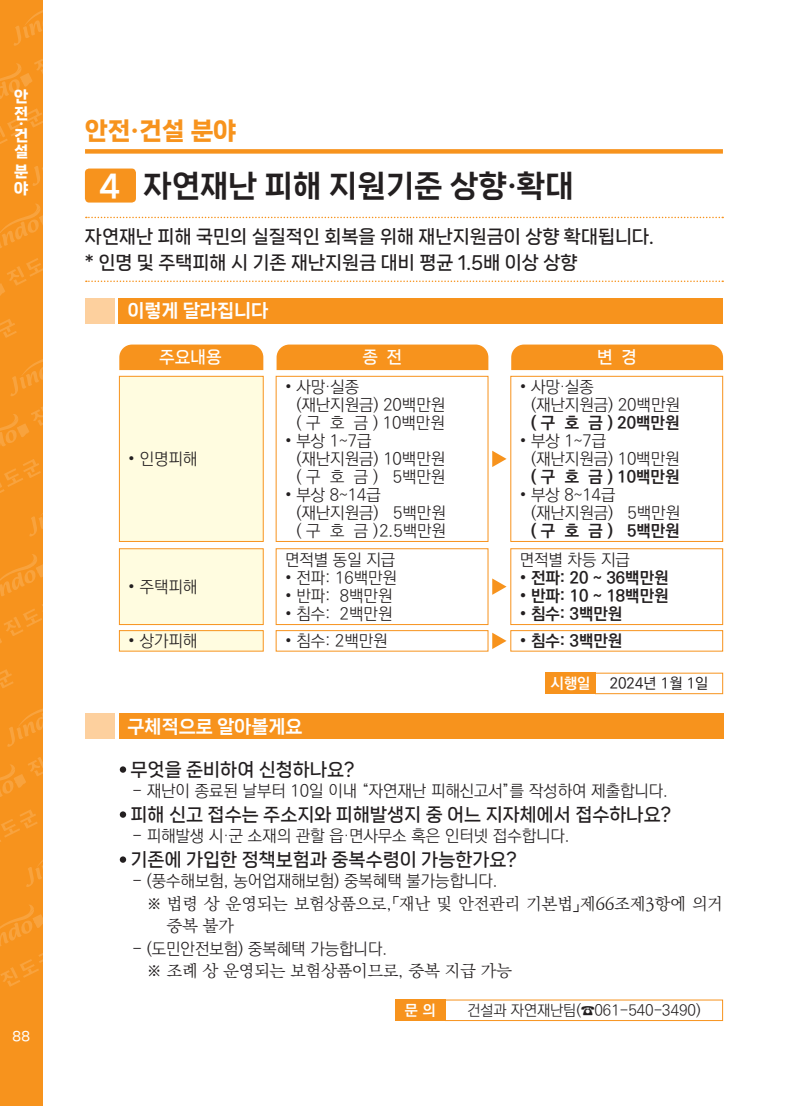
<style>
.page{position:relative;width:808px;height:1106px;background:#fff}
.page>*{position:absolute;margin:0;border:0;box-sizing:border-box;transform-origin:0 0}
.t1{font:30px "Nanum Square Neo d Eb";color:#231f20}
.t2{font:30px "Nanum Square Neo d Eb";color:#fff}
.t3{font:24px "Nanum Square Neo e Hv";color:#f7931d}
.t4{font:18px "Nanum Square Neo c Bd";color:#231f20}
.t5{font:18px "Nanum Square Neo d Eb";color:#fff}
.t6{font:16.5px/18px "Ko Pub World Dotum PL";color:#231f20}
.t7{font:16.5px/22.5px "Ko Pub World Batang PL";color:#231f20}
.t8{font:16.5px "Ko Pub World Dotum PB";color:#231f20}
.t9{font:16.5px "Nanum Square Neo c Bd";color:#fff}
.t10{font:15px "Ko Pub World Dotum PL";color:#231f20}
.t11{font:15px "Ko Pub World Dotum PM";color:#231f20}
.t12{font:15px/16.5px "Nanum Square Neo e Hv";color:#fff}
.t13{font:15px "Ko Pub World Dotum PB";color:#fff}
.t14{font:12.75px "Nanum Square Neo c Bd";color:#fff}
.s1{font-family:"Ko Pub World Dotum PB"}
</style>
<div class="page">
<div style="left:85px;top:149px;width:638px;height:5px;background:#f7931d"></div>
<div style="left:0;top:0;width:43px;height:1106px;background:#f7931d"></div>
<svg style="left:14px;top:10px;width:29px;height:36px"></svg>
<svg style="left:0;top:59px;width:43px;height:40px"></svg>
<svg style="left:0;top:108px;width:43px;height:36px"></svg>
<svg style="left:33px;top:166px;width:10px;height:20px"></svg>
<svg style="left:0;top:203px;width:43px;height:45px"></svg>
<svg style="left:0;top:258px;width:43px;height:38px"></svg>
<svg style="left:0;top:319px;width:17px;height:19px"></svg>
<svg style="left:10px;top:359px;width:33px;height:37px"></svg>
<svg style="left:0;top:406px;width:43px;height:41px"></svg>
<svg style="left:0;top:459px;width:43px;height:78px"></svg>
<svg style="left:0;top:554px;width:43px;height:89px"></svg>
<svg style="left:0;top:669px;width:14px;height:19px"></svg>
<svg style="left:7px;top:708px;width:36px;height:39px"></svg>
<svg style="left:0;top:757px;width:43px;height:40px"></svg>
<svg style="left:0;top:809px;width:43px;height:78px"></svg>
<svg style="left:0;top:905px;width:43px;height:81px"></svg>
<div style="left:85px;top:168px;width:51px;height:34px;background:#f7931d;border-radius:4px"></div>
<svg style="left:86px;top:217px;width:637px;height:1px"></svg>
<svg style="left:86px;top:280px;width:637px;height:2px"></svg>
<div style="left:119px;top:298px;width:604px;height:25px;background:#f7931d"></div>
<div style="left:85px;top:298px;width:30px;height:25px;background:#fdd09e"></div>
<div style="left:119px;top:713px;width:604px;height:26px;background:#f7931d"></div>
<div style="left:85px;top:713px;width:30px;height:26px;background:#fdd09e"></div>
<div style="left:395px;top:999px;width:50px;height:21px;background:#f7931d"></div>
<div style="left:545px;top:672px;width:51px;height:22px;background:#f7931d"></div>
<div style="left:595px;top:672px;width:128px;height:22px;border:1px solid #f7931d"></div>
<svg style="left:120px;top:766px;width:6px;height:6px"></svg>
<svg style="left:120px;top:811px;width:6px;height:6px"></svg>
<svg style="left:120px;top:856px;width:6px;height:6px"></svg>
<div style="left:119px;top:344px;width:144px;height:26px;background:#f7931d"></div>
<div style="left:277px;top:344px;width:211px;height:26px;background:#f7931d"></div>
<div style="left:511px;top:344px;width:212px;height:26px;background:#f7931d"></div>
<div style="left:119px;top:376px;width:144px;height:165px;background:#fffce0"></div>
<div style="left:119px;top:376px;width:145px;height:166px;border:1px solid #f7931d"></div>
<div style="left:119px;top:549px;width:144px;height:75px;background:#fffce0"></div>
<div style="left:119px;top:548px;width:145px;height:77px;border:1px solid #f7931d"></div>
<div style="left:119px;top:630px;width:144px;height:21px;background:#fffce0"></div>
<div style="left:119px;top:630px;width:145px;height:21px;border:1px solid #f7931d"></div>
<div style="left:276px;top:376px;width:212px;height:166px;border:1px solid #f7931d"></div>
<div style="left:276px;top:548px;width:212px;height:77px;border:1px solid #f7931d"></div>
<div style="left:276px;top:630px;width:212px;height:21px;border:1px solid #f7931d"></div>
<div style="left:510px;top:376px;width:213px;height:166px;border:1px solid #f7931d"></div>
<div style="left:510px;top:548px;width:213px;height:77px;border:1px solid #f7931d"></div>
<div style="left:510px;top:630px;width:213px;height:21px;border:1px solid #f7931d"></div>
<svg style="left:492px;top:451px;width:14px;height:16px"></svg>
<svg style="left:492px;top:578px;width:14px;height:17px"></svg>
<svg style="left:492px;top:632px;width:14px;height:17px"></svg>
<p class="t12" style="left:14px;top:89px;width:15px">안 전</p>
<p class="t12" style="left:29px;top:121px;width:7px;rotate:90deg">·</p>
<p class="t12" style="left:14px;top:127px;width:15px">건 설</p>
<p class="t12" style="left:14px;top:164px;width:15px">분 야</p>
<p class="t14" style="left:12px;top:1029px;width:20px">88</p>
<h2 class="t3" style="left:85px;top:118px;width:153px">안전·건설 분야</h2>
<p class="t2" style="left:99px;top:169px;width:23px">4</p>
<p class="t1" style="left:143px;top:169px;width:432px">자연재난 피해 지원기준 상향·확대</p>
<p class="t4" style="left:85px;top:227px;width:570px">자연재난 피해 국민의 실질적인 회복을 위해 재난지원금이 상향 확대됩니다.</p>
<p class="t4" style="left:85px;top:252px;width:494px">* 인명 및 주택피해 시 기존 재난지원금 대비 평균 1.5배 이상 상향</p>
<p class="t5" style="left:127px;top:301px;width:142px">이렇게 달라집니다</p>
<p class="t9" style="left:159px;top:348px;width:64px">주요내용</p>
<p class="t9" style="left:363px;top:348px;width:41px">종 전</p>
<p class="t9" style="left:597px;top:348px;width:41px">변 경</p>
<p class="t6" style="left:128px;top:450px;width:70px">• 인명피해</p>
<p class="t6" style="left:128px;top:578px;width:70px">• 주택피해</p>
<p class="t6" style="left:128px;top:632px;width:70px">• 상가피해</p>
<p class="t6" style="left:296px;top:378px;width:150px;text-indent:-11px">• 사망·실종 (재난지원금) 20백만원 ( 구 호 금 ) 10백만원</p>
<p class="t6" style="left:296px;top:432px;width:150px;text-indent:-11px">• 부상 1~7급 (재난지원금) 10백만원 ( 구 호 금 ) 5백만원</p>
<p class="t6" style="left:296px;top:486px;width:151px;text-indent:-11px">• 부상 8~14급 (재난지원금) 5백만원 ( 구 호 금 ) 2.5백만원</p>
<p class="t6" style="left:285px;top:551px;width:112px">면적별 동일 지급</p>
<p class="t6" style="left:285px;top:569px;width:113px">• 전파: 16백만원</p>
<p class="t6" style="left:285px;top:587px;width:109px">• 반파: 8백만원</p>
<p class="t6" style="left:285px;top:605px;width:109px">• 침수: 2백만원</p>
<p class="t6" style="left:285px;top:632px;width:104px">• 침수: 2백만원</p>
<p class="t5" style="left:128px;top:716px;width:177px">구체적으로 알아볼게요</p>
<p class="t6" style="left:531px;top:378px;width:150px;text-indent:-11px">• 사망·실종 (재난지원금) 20백만원 <span class="s1">( 구 호 금 ) 20백만원</span></p>
<p class="t6" style="left:531px;top:432px;width:150px;text-indent:-11px">• 부상 1~7급 (재난지원금) 10백만원 <span class="s1">( 구 호 금 ) 10백만원</span></p>
<p class="t6" style="left:531px;top:486px;width:150px;text-indent:-11px">• 부상 8~14급 (재난지원금) 5백만원 <span class="s1">( 구 호 금 ) 5백만원</span></p>
<p class="t6" style="left:520px;top:551px;width:112px">면적별 차등 지급</p>
<p class="t8" style="left:520px;top:565px;width:150px">• 전파: 20 ~ 36백만원</p>
<p class="t8" style="left:520px;top:583px;width:150px">• 반파: 10 ~ 18백만원</p>
<p class="t8" style="left:520px;top:601px;width:104px">• 침수: 3백만원</p>
<p class="t8" style="left:520px;top:629px;width:104px">• 침수: 3백만원</p>
<p class="t13" style="left:551px;top:672px;width:41px">시행일</p>
<p class="t11" style="left:610px;top:672px;width:100px">2024년 1월 1일</p>
<p class="t4" style="left:131px;top:759px;width:225px">무엇을 준비하여 신청하나요?</p>
<p class="t6" style="left:133px;top:782px;width:537px">- 재난이 종료된 날부터 10일 이내 “자연재난 피해신고서”를 작성하여 제출합니다.</p>
<p class="t4" style="left:131px;top:804px;width:542px">피해 신고 접수는 주소지와 피해발생지 중 어느 지자체에서 접수하나요?</p>
<p class="t6" style="left:133px;top:827px;width:439px">- 피해발생 시·군 소재의 관할 읍·면사무소 혹은 인터넷 접수합니다.</p>
<p class="t4" style="left:131px;top:849px;width:388px">기존에 가입한 정책보험과 중복수령이 가능한가요?</p>
<p class="t6" style="left:133px;top:872px;width:367px">- (풍수해보험, 농어업재해보험) 중복혜택 불가능합니다.</p>
<p class="t7" style="left:167px;top:892px;width:558px;text-indent:-20px">※ 법령 상 운영되는 보험상품으로,「재난 및 안전관리 기본법」제66조제3항에 의거 중복 불가</p>
<p class="t6" style="left:133px;top:940px;width:256px">- (도민안전보험) 중복혜택 가능합니다.</p>
<p class="t7" style="left:147px;top:960px;width:366px">※ 조례 상 운영되는 보험상품이므로, 중복 지급 가능</p>
<p class="t13" style="left:405px;top:999px;width:32px">문 의</p>
<p class="t10" style="left:467px;top:999px;width:235px">건설과 자연재난팀(☎061-540-3490)</p>
</div>
